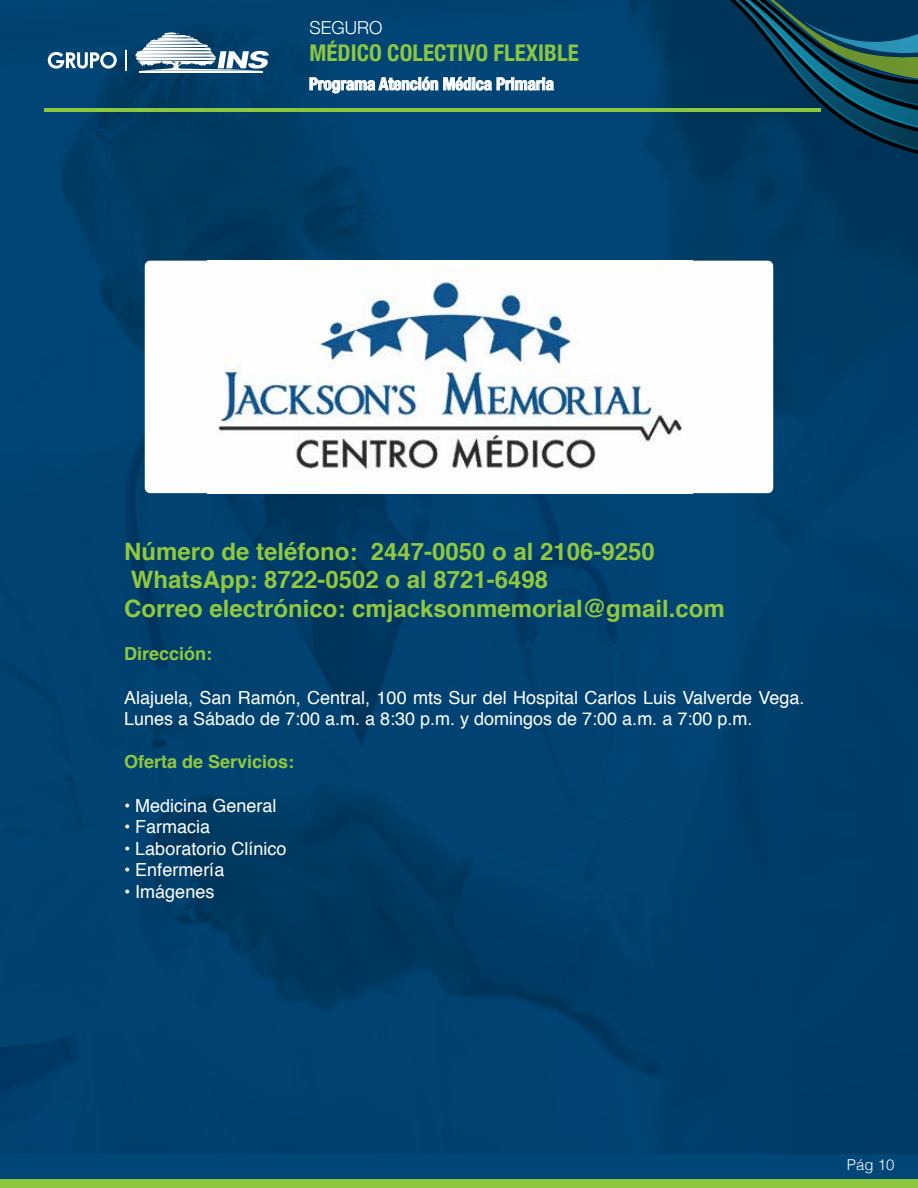
<style>
.page{position:relative;width:918px;height:1188px;background:#fff}
.page>*{position:absolute;margin:0;border:0;box-sizing:border-box;transform-origin:0 0}
.t1{font:700 24px/28.8px "Helvetica";color:#92c83e}
.t2{font:700 condensed 22.95px "Helvetica Neue";color:#8dc63f}
.t3{font:18px/21.6px "Helvetica";color:#fff}
.t4{font:700 18px "Helvetica";color:#92c83e}
.t5{font:300 18px "Helvetica Neue";color:#fff}
.t6{font:700 condensed 17.1px "Helvetica Neue";color:#fff}
.t7{font:300 15px "Helvetica";color:#fff}
</style>
<div class="page">
<img style="left:0;top:0;width:918px;height:1154px">
<div style="left:0;top:1154px;width:918px;height:27px;background:#004677"></div>
<div style="left:0;top:1180px;width:918px;height:8px;background:#8dc63f"></div>
<hr style="left:44px;top:108px;width:776px;height:4px;background:#8dc63f">
<svg style="left:310px;top:77px;width:244px;height:16px;background:#5c87a7"></svg>
<hr style="left:125px;top:50px;width:2px;height:21px;background:#fff">
<svg style="left:48px;top:52px;width:69px;height:17px"></svg>
<hr style="left:139px;top:71px;width:124px;height:2px;background:#fff">
<svg style="left:135px;top:32px;width:134px;height:39px"></svg>
<div style="left:145px;top:261px;width:628px;height:232px;background:#fffefe;border-radius:5px"></div>
<img style="left:217px;top:271px;width:466px;height:199px">
<p class="t5" style="left:310px;top:13px;width:74px">SEGURO</p>
<p class="t2" style="left:310px;top:34px;width:271px">MÉDICO COLECTIVO FLEXIBLE</p>
<p class="t6" style="left:309px;top:70px;width:246px">Programa Atención Médica Primaria</p>
<h1 class="t1" style="left:124px;top:537px;width:602px">Número de teléfono: 2447-0050 o al 2106-9250<br>WhatsApp: 8722-0502 o al 8721-6498<br>Correo electrónico: cmjacksonmemorial@gmail.com</h1>
<p class="t4" style="left:124px;top:640px;width:90px">Dirección:</p>
<p class="t3" style="left:124px;top:687px;width:682px">Alajuela, San Ramón, Central, 100 mts Sur del Hospital Carlos Luis Valverde Vega.<br>Lunes a Sábado de 7:00 a.m. a 8:30 p.m. y domingos de 7:00 a.m. a 7:00 p.m.</p>
<p class="t4" style="left:124px;top:748px;width:172px">Oferta de Servicios:</p>
<p class="t3" style="left:124px;top:795px;width:154px">• Medicina General</p>
<p class="t3" style="left:124px;top:817px;width:88px">• Farmacia</p>
<p class="t3" style="left:124px;top:838px;width:164px">• Laboratorio Clínico</p>
<p class="t3" style="left:124px;top:860px;width:102px">• Enfermería</p>
<p class="t3" style="left:124px;top:881px;width:92px">• Imágenes</p>
<p class="t7" style="left:847px;top:1152px;width:49px">Pág 10</p>
</div>
